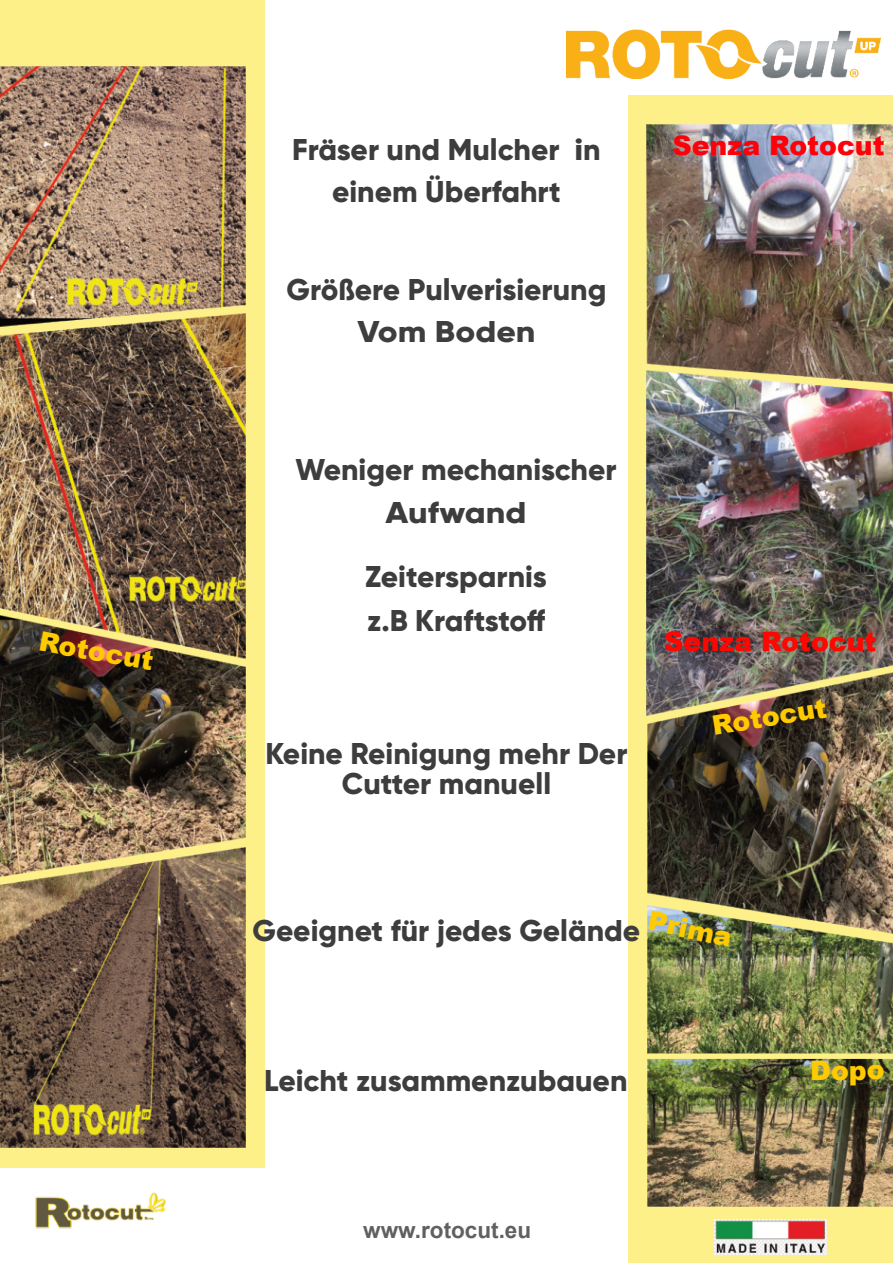
<style>
.page{position:relative;width:893px;height:1263px;background:#fff}
.page>*{position:absolute;margin:0;border:0;box-sizing:border-box;transform-origin:0 0}
.t1{font:800 30px/42px "Gilroy";color:#3d3d3d;text-align:center}
.t2{font:800 30px "Gilroy";color:#3e3e3e;scale:1.12 1}
.t3{font:900 26.85px "Arial";color:#ffcb00}
.t4{font:900 26.85px "Arial";color:#ff000b}
.t5{font:900 26.85px "Arial";color:#ff0600}
.t6{font:700 22.5px "Arial";color:#606060}
</style>
<div class="page">
<div style="left:0;top:0;width:264px;height:1167px;background:#fdf089"></div>
<div style="left:629px;top:96px;width:264px;height:1167px;background:#fdf089"></div>
<img style="left:714px;top:1219px;width:113px;height:35px">
<img style="left:0;top:67px;width:245px;height:246px">
<img style="left:0;top:876px;width:245px;height:272px">
<img style="left:0;top:313px;width:245px;height:302px">
<img style="left:647px;top:384px;width:246px;height:332px">
<img style="left:647px;top:124px;width:246px;height:260px">
<img style="left:648px;top:672px;width:245px;height:233px">
<img style="left:0;top:615px;width:245px;height:261px">
<img style="left:648px;top:1059px;width:245px;height:147px">
<img style="left:648px;top:905px;width:245px;height:148px">
<img style="left:566px;top:29px;width:315px;height:50px">
<img style="left:22px;top:1167px;width:178px;height:62px">
<p class="t1" style="left:292px;top:130px;width:310px">Fräser und Mulcher in einem Überfahrt</p>
<p class="t1" style="left:287px;top:270px;width:321px">Größere Pulverisierung</p>
<p class="t2" style="left:357px;top:318px;width:160px">Vom Boden</p>
<p class="t1" style="left:296px;top:450px;width:322px">Weniger mechanischer<br>Aufwand</p>
<p class="t4" style="left:672px;top:136px;width:214px">Senza Rotocut</p>
<p class="t1" style="left:365px;top:556px;width:183px;line-height:44.4px;text-align:left">Zeitersparnis z.B Kraftstoff</p>
<p class="t3" style="left:41px;top:631px;width:117px;rotate:10deg">Rotocut</p>
<p class="t5" style="left:664px;top:632px;width:214px">Senza Rotocut</p>
<p class="t3" style="left:711px;top:716px;width:117px;rotate:-9deg">Rotocut</p>
<p class="t1" style="left:265px;top:740px;width:363px;line-height:30px">Keine Reinigung mehr Der<br>Cutter manuell</p>
<p class="t1" style="left:253px;top:911px;width:389px">Geeignet für jedes Gelände</p>
<p class="t3" style="left:651px;top:910px;width:86px;rotate:12deg">Prima</p>
<p class="t1" style="left:264px;top:1061px;width:365px">Leicht zusammenzubauen</p>
<p class="t6" style="left:363px;top:1221px;width:169px">www.rotocut.eu</p>
<p class="t3" style="left:810px;top:1060px;width:76px">Dopo</p>
</div>
